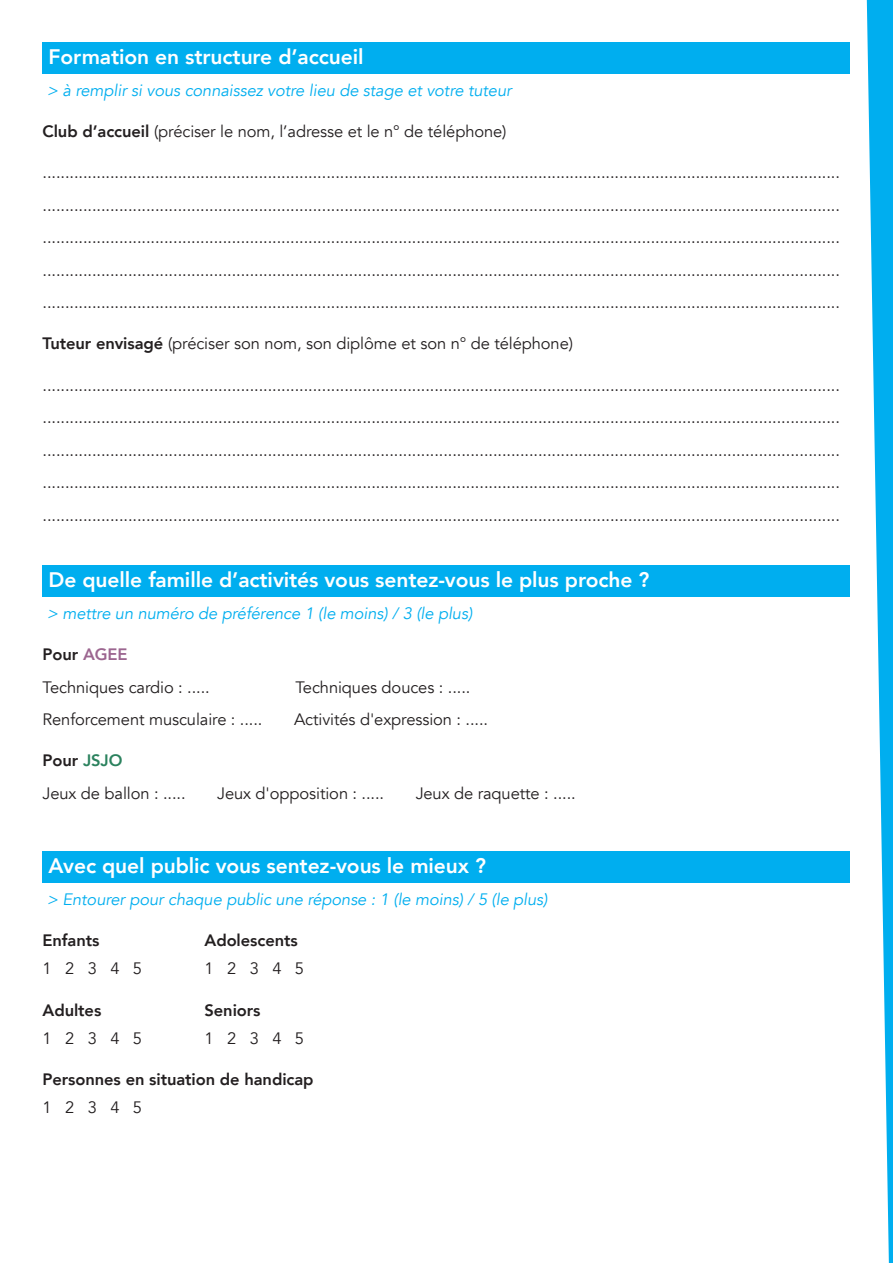
<style>
.page{position:relative;width:893px;height:1263px;background:#fff}
.page>*{position:absolute;margin:0;border:0;box-sizing:border-box;transform-origin:0 0}
.t1{font:800 21px "Avenir";letter-spacing:-.005em;color:#fff}
.t2{font:16.5px/32.5px "Avenir";letter-spacing:-.005em;color:#231f20;text-align:justify}
.t3{font:italic 16.5px "Avenir";letter-spacing:-.005em;color:#00aeef}
.t4{font:800 16.5px "Avenir";letter-spacing:-.005em;color:#231f20}
.s1{font-weight:800}
.s2{font-weight:800;color:#9c6690}
.s3{font-weight:800;color:#2b825e}
</style>
<div class="page">
<div style="left:43px;top:43px;width:807px;height:31px;background:#00aeef"></div>
<div style="left:43px;top:566px;width:807px;height:31px;background:#00aeef"></div>
<div style="left:43px;top:851px;width:807px;height:32px;background:#00aeef"></div>
<svg style="left:866px;top:0;width:27px;height:1263px"></svg>
<p class="t1" style="left:49px;top:40px;width:316px">Formation en structure d’accueil</p>
<p class="t3" style="left:47px;top:81px;width:466px">&gt; à remplir si vous connaissez votre lieu de stage et votre tuteur</p>
<p class="t2" style="left:43px;top:115px;width:466px"><span class="s1">Club d’accueil</span> (préciser le nom, l’adresse et le n° de téléphone)</p>
<p class="t2" style="left:43px;top:157px;width:799px">................................................................................................................................................................................. ................................................................................................................................................................................. ................................................................................................................................................................................. ................................................................................................................................................................................. .................................................................................................................................................................................</p>
<p class="t2" style="left:43px;top:328px;width:532px"><span class="s1">Tuteur envisagé</span> (préciser son nom, son diplôme et son n° de téléphone)</p>
<p class="t2" style="left:43px;top:369px;width:799px">................................................................................................................................................................................. ................................................................................................................................................................................. ................................................................................................................................................................................. ................................................................................................................................................................................. .................................................................................................................................................................................</p>
<p class="t1" style="left:49px;top:563px;width:602px">De quelle famille d’activités vous sentez-vous le plus proche ?</p>
<p class="t3" style="left:47px;top:604px;width:427px">&gt; mettre un numéro de préférence 1 (le moins) / 3 (le plus)</p>
<p class="t2" style="left:43px;top:638px;width:169px"><span class="s1">Pour</span> <span class="s2">AGEE<br></span>Techniques cardio : .....</p>
<p class="t2" style="left:295px;top:671px;width:177px">Techniques douces : .....</p>
<p class="t2" style="left:43px;top:704px;width:222px">Renforcement musculaire : .....</p>
<p class="t2" style="left:294px;top:704px;width:196px">Activités d'expression : .....</p>
<p class="t2" style="left:43px;top:745px;width:145px"><span class="s1">Pour</span> <span class="s3">JSJO<br></span>Jeux de ballon : .....</p>
<p class="t2" style="left:217px;top:777px;width:169px">Jeux d'opposition : .....</p>
<p class="t2" style="left:416px;top:777px;width:162px">Jeux de raquette : .....</p>
<p class="t1" style="left:49px;top:849px;width:439px">Avec quel public vous sentez-vous le mieux ?</p>
<p class="t3" style="left:47px;top:890px;width:502px">&gt; Entourer pour chaque public une réponse : 1 (le moins) / 5 (le plus)</p>
<p class="t4" style="left:43px;top:927px;width:58px">Enfants</p>
<p class="t4" style="left:205px;top:927px;width:95px">Adolescents</p>
<p class="t2" style="left:43px;top:953px;width:101px">1 2 3 4 5</p>
<p class="t2" style="left:205px;top:953px;width:101px">1 2 3 4 5</p>
<p class="t4" style="left:43px;top:997px;width:60px">Adultes</p>
<p class="t4" style="left:205px;top:997px;width:58px">Seniors</p>
<p class="t2" style="left:43px;top:1022px;width:101px">1 2 3 4 5</p>
<p class="t2" style="left:205px;top:1022px;width:101px">1 2 3 4 5</p>
<p class="t4" style="left:43px;top:1066px;width:273px">Personnes en situation de handicap</p>
<p class="t2" style="left:43px;top:1091px;width:101px">1 2 3 4 5</p>
</div>
